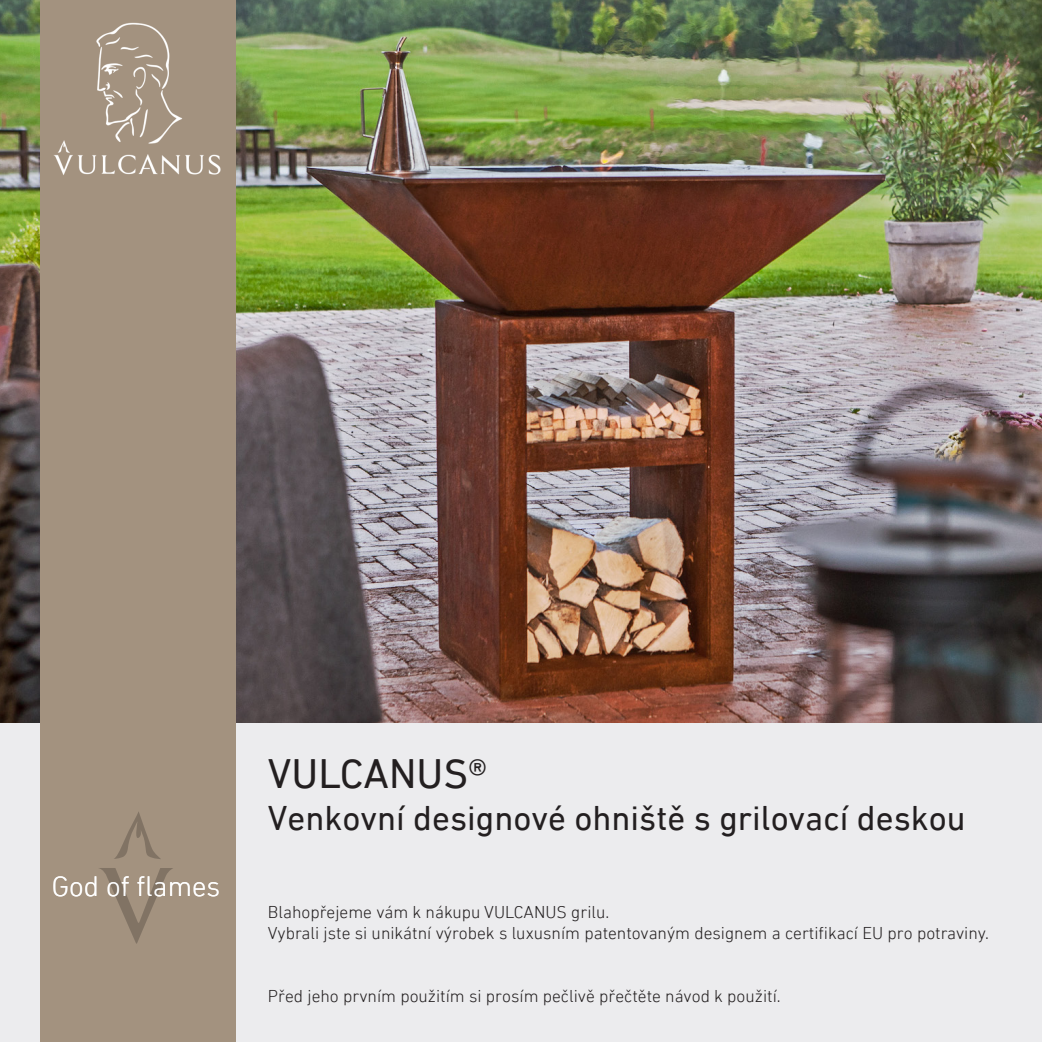
<style>
.page{position:relative;width:1042px;height:1042px;background:#ececee}
.page>*{position:absolute;margin:0;border:0;box-sizing:border-box;transform-origin:0 0}
.t1{font:42px "DIN Next LT Pro";color:#231f20}
.t2{font:35px "DIN Next LT Pro";color:#231f20}
.t3{font:300 28.7px "DIN Next LT Pro";color:#fff}
.t4{font:300 17.5px "DIN Next LT Pro";color:#231f20}
</style>
<div class="page">
<img style="left:0;top:0;width:1042px;height:723px">
<div style="left:40px;top:0;width:195px;height:1042px;background:#a3927f"></div>
<img style="left:96px;top:22px;width:87px;height:110px">
<img style="left:53px;top:132px;width:168px;height:43px">
<img style="left:114px;top:812px;width:47px;height:47px">
<img style="left:99px;top:868px;width:74px;height:76px">
<p class="t3" style="left:52px;top:869px;width:170px">God of flames</p>
<p class="t1" style="left:268px;top:749px;width:221px">VULCANUS®</p>
<p class="t2" style="left:268px;top:798px;width:699px">Venkovní designové ohniště s grilovací deskou</p>
<p class="t4" style="left:268px;top:902px;width:343px">Blahopřejeme vám k nákupu VULCANUS grilu.</p>
<p class="t4" style="left:268px;top:923px;width:722px">Vybrali jste si unikátní výrobek s luxusním patentovaným designem a certifikací EU pro potraviny.</p>
<p class="t4" style="left:268px;top:986px;width:514px">Před jeho prvním použitím si prosím pečlivě přečtěte návod k použití.</p>
</div>
